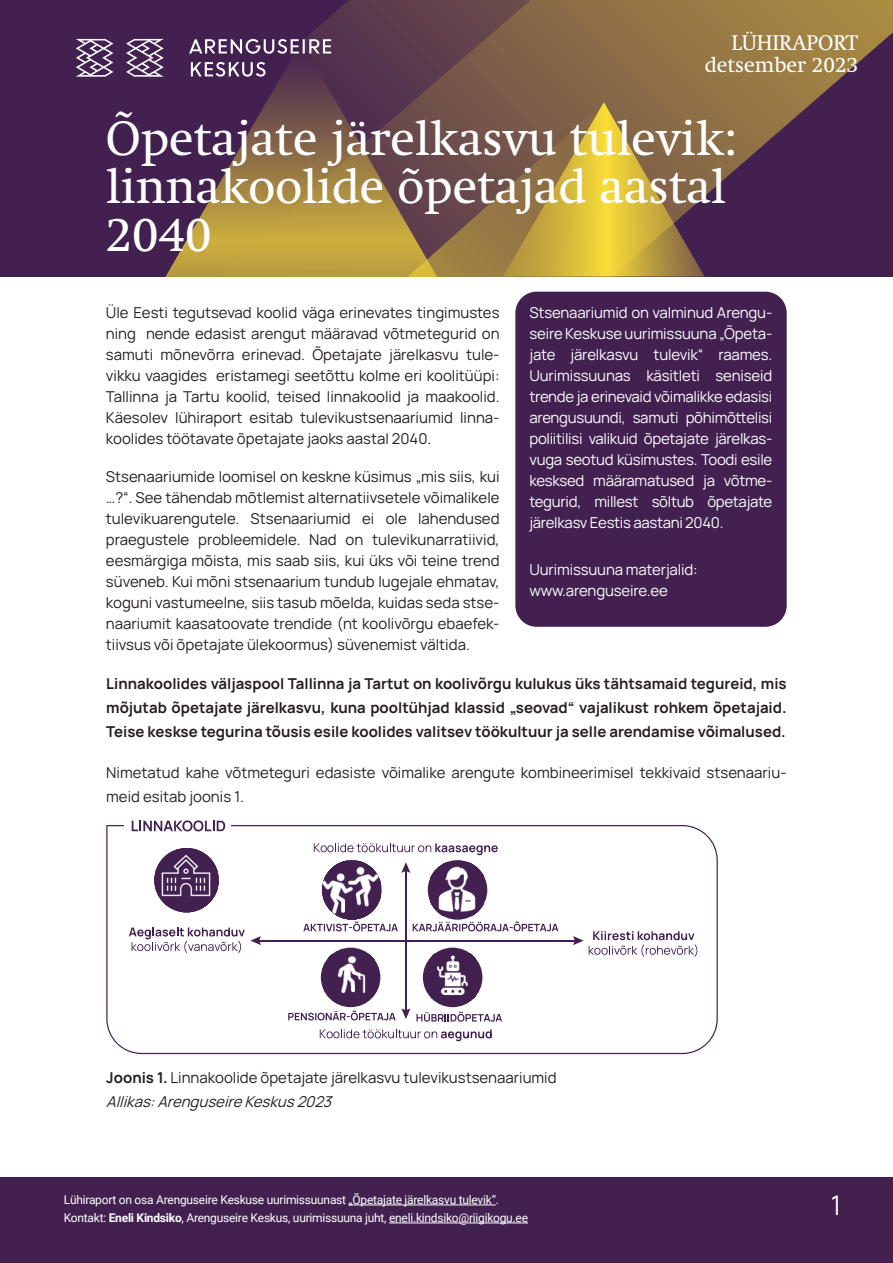
<style>
.page{position:relative;width:893px;height:1263px;background:#fff}
.page>*{position:absolute;margin:0;border:0;box-sizing:border-box;transform-origin:0 0}
.SuurPealkiri{font:48px/48px "Swift";color:#fff}
.Alamtekts{font:27px "Manrope";color:#fff}
.t1{font:21px "Swift";color:#fff}
.Tase_2{font:15px/21px "Manrope";color:#231f20;text-align:justify}
.Tase_2-2{font:15px/21px "Manrope";letter-spacing:-.02em;color:#fff;text-align:justify}
.Sisu{font:700 15px/24px "Manrope";color:#231f20;text-align:justify}
.Sisu-2{font:15px/24px "Manrope";color:#231f20}
.Joonise_tekst{font:15px/24px "Manrope";color:#231f20}
.Viited_1{font:12px "Roboto";letter-spacing:-.02em;color:#fff}
.s1{font-weight:700}
.s2{font-style:italic}
</style>
<div class="page">
<div style="left:515px;top:292px;width:272px;height:335px;background:#422150;border-radius:21px"></div>
<div style="left:0;top:0;width:893px;height:276px;background:#422151"></div>
<svg style="left:134px;top:38px;width:167px;height:238px"></svg>
<svg style="left:301px;top:0;width:592px;height:115px;background:#7c5d48"></svg>
<svg style="left:294px;top:102px;width:504px;height:174px;background:#907145"></svg>
<svg style="left:106px;top:825px;width:612px;height:229px"></svg>
<div style="left:125px;top:813px;width:106px;height:25px;background:#fff"></div>
<svg style="left:132px;top:820px;width:93px;height:11px"></svg>
<svg style="left:314px;top:843px;width:184px;height:12px"></svg>
<svg style="left:320px;top:1029px;width:172px;height:12px"></svg>
<svg style="left:416px;top:1012px;width:86px;height:10px"></svg>
<hr style="left:405px;top:869px;width:1px;height:143px;background:#422152">
<svg style="left:288px;top:1008px;width:122px;height:12px"></svg>
<hr style="left:258px;top:940px;width:318px;height:1px;background:#422152">
<svg style="left:129px;top:927px;width:132px;height:26px"></svg>
<svg style="left:573px;top:931px;width:124px;height:26px"></svg>
<svg style="left:303px;top:861px;width:255px;height:70px"></svg>
<img style="left:430px;top:862px;width:54px;height:54px">
<div style="left:321px;top:948px;width:59px;height:59px;background:#422151;border-radius:50%"></div>
<img style="left:328px;top:954px;width:47px;height:40px">
<div style="left:423px;top:948px;width:59px;height:59px;background:#422151;border-radius:50%"></div>
<img style="left:432px;top:953px;width:44px;height:46px">
<div style="left:154px;top:848px;width:65px;height:64px;background:#422151;border-radius:32px"></div>
<img style="left:154px;top:853px;width:64px;height:54px">
<div style="left:0;top:1178px;width:893px;height:85px;background:#422150"></div>
<hr style="left:349px;top:1205px;width:147px;height:1px;background:#fff">
<hr style="left:389px;top:1223px;width:139px;height:1px;background:#fff">
<svg style="left:76px;top:39px;width:255px;height:38px"></svg>
<p class="t1" style="left:731px;top:31px;width:128px">LÜHIRAPORT</p>
<p class="t1" style="left:705px;top:52px;width:155px">detsember 2023</p>
<p class="SuurPealkiri" style="left:106px;top:115px;width:633px">Õpetajate järelkasvu tulevik: linnakoolide õpetajad aastal<br>2040</p>
<p class="Tase_2" style="left:106px;top:301px;width:395px">Üle Eesti tegutsevad koolid väga erinevates tingimustes ning nende edasist arengut määravad võtmetegurid on samuti mõnevõrra erinevad. Õpetajate järelkasvu tule&shy;vikku vaagides eristamegi seetõttu kolme eri koolitüüpi:<br>Tallinna ja Tartu koolid, teised linnakoolid ja maakoolid.<br>Käesolev lühiraport esitab tulevikustsenaariumid linna&shy;koolides töötavate õpetajate jaoks aastal 2040.</p>
<p class="Tase_2" style="left:106px;top:465px;width:395px">Stsenaariumide loomisel on keskne küsimus „mis siis, kui …?“. See tähendab mõtlemist alternatiivsetele võimalikele tulevikuarengutele. Stsenaariumid ei ole lahendused praegustele probleemidele. Nad on tulevikunarratiivid, eesmärgiga mõista, mis saab siis, kui üks või teine trend süveneb. Kui mõni stsenaarium tundub lugejale ehmatav, koguni vastumeelne, siis tasub mõelda, kuidas seda stse&shy;naariumit kaasatoovate trendide (nt koolivõrgu ebaefek&shy;tiivsus või õpetajate ülekoormus) süvenemist vältida.</p>
<p class="Tase_2-2" style="left:529px;top:301px;width:245px">Stsenaariumid on valminud Arengu&shy;seire Keskuse uurimissuuna „Õpeta&shy;jate järelkasvu tulevik“ raames.<br>Uurimissuunas käsitleti seniseid trende ja erinevaid võimalikke edasisi arengusuundi, samuti põhimõttelisi poliitilisi valikuid õpetajate järelkas&shy;vuga seotud küsimustes. Toodi esile kesksed määramatused ja võtme&shy;tegurid, millest sõltub õpetajate järelkasv Eestis aastani 2040.</p>
<p class="Tase_2-2" style="left:529px;top:558px;width:170px">Uurimissuuna materjalid: www.arenguseire.ee</p>
<p class="Sisu" style="left:106px;top:670px;width:682px">Linnakoolides väljaspool Tallinna ja Tartut on koolivõrgu kulukus üks tähtsamaid tegureid, mis mõjutab õpetajate järelkasvu, kuna pooltühjad klassid „seovad“ vajalikust rohkem õpetajaid.<br>Teise keskse tegurina tõusis esile koolides valitsev töökultuur ja selle arendamise võimalused.</p>
<p class="Sisu-2" style="left:106px;top:760px;width:682px">Nimetatud kahe võtmeteguri edasiste võimalike arengute kombineerimisel tekkivaid stsenaariu&shy;meid esitab joonis 1.</p>
<p class="Joonise_tekst" style="left:106px;top:1065px;width:452px"><span class="s1">Joonis 1.</span> Linnakoolide õpetajate järelkasvu tulevikustsenaariumid<br><span class="s2">Allikas:ArenguseireKeskus2023</span></p>
<p class="Viited_1" style="left:64px;top:1191px;width:437px">Lühiraport on osa Arenguseire Keskuse uurimissuunast „Õpetajate järelkasvu tulevik“.</p>
<p class="Viited_1" style="left:64px;top:1209px;width:466px">Kontakt: <span class="s1">Eneli Kindsiko</span>, Arenguseire Keskus, uurimissuuna juht, eneli.kindsiko@riigikogu.ee</p>
<p class="Alamtekts" style="left:831px;top:1184px;width:12px">1</p>
</div>
